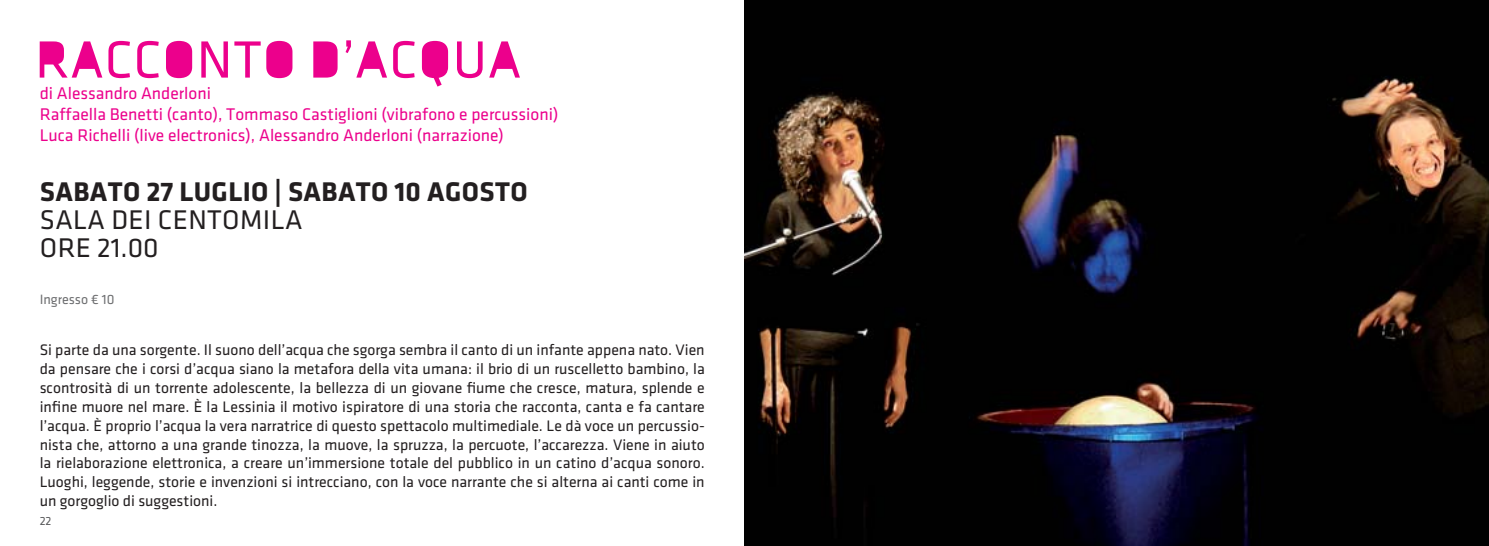
<style>
.page{position:relative;width:1489px;height:546px;background:#fff}
.page>*{position:absolute;margin:0;border:0;box-sizing:border-box;transform-origin:0 0}
.t1{font:700 28px "Klavika";letter-spacing:.015em;color:#231f20}
.t2{font:28px/28px "Klavika";letter-spacing:.015em;color:#231f20}
.t3{font:17.5px/21px "Klavika";color:#ec008c}
.t4{font:15.75px/18.9px "Klavika";color:#231f20;text-align:justify}
.t5{font:14px "Klavika";color:#6d6e70}
.t6{font:12.25px "Klavika";color:#58595b}
</style>
<div class="page">
<svg style="left:40px;top:40px;width:480px;height:47px"></svg>
<img style="left:744px;top:0;width:744px;height:545px">
<p class="t3" style="left:40px;top:84px;width:520px">di Alessandro Anderloni<br>Raffaella Benetti (canto), Tommaso Castiglioni (vibrafono e percussioni)<br>Luca Richelli (live electronics), Alessandro Anderloni (narrazione)</p>
<h1 class="t1" style="left:40px;top:181px;width:489px">SABATO 27 LUGLIO | SABATO 10 AGOSTO</h1>
<h1 class="t2" style="left:40px;top:208px;width:264px">SALA DEI CENTOMILA<br>ORE 21.00</h1>
<p class="t5" style="left:40px;top:294px;width:76px">Ingresso € 10</p>
<p class="t4" style="left:40px;top:341px;width:666px">Si parte da una sorgente. Il suono dell’acqua che sgorga sembra il canto di un infante appena nato. Vien da pensare che i corsi d’acqua siano la metafora della vita umana: il brio di un ruscelletto bambino, la scontrosità di un torrente adolescente, la bellezza di un giovane fiume che cresce, matura, splende e infine muore nel mare. È la Lessinia il motivo ispiratore di una storia che racconta, canta e fa cantare l’acqua. È proprio l’acqua la vera narratrice di questo spettacolo multimediale. Le dà voce un percussio&shy;nista che, attorno a una grande tinozza, la muove, la spruzza, la percuote, l’accarezza. Viene in aiuto la rielaborazione elettronica, a creare un’immersione totale del pubblico in un catino d’acqua sonoro.<br>Luoghi, leggende, storie e invenzioni si intrecciano, con la voce narrante che si alterna ai canti come in un gorgoglio di suggestioni.</p>
<p class="t6" style="left:40px;top:516px;width:13px">22</p>
</div>
